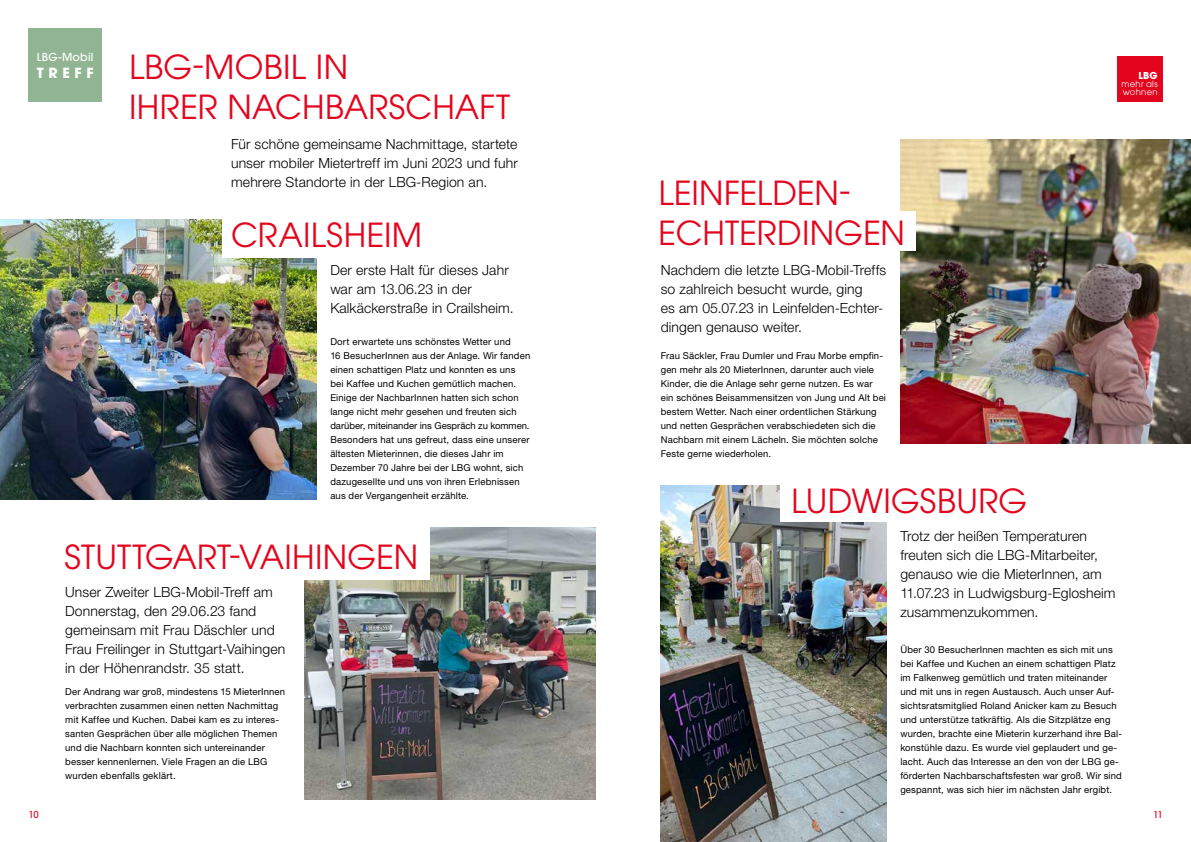
<style>
.page{position:relative;width:1191px;height:842px;background:#fff}
.page>*{position:absolute;margin:0;border:0;box-sizing:border-box;transform-origin:0 0}
.t1{font:33px/40px "ITC Avant Garde Pro";letter-spacing:.005em;color:#e3051d}
.t2{font:300 14px/19px "Helvetica Neue LT Std";letter-spacing:.01em;color:#000}
.t3{font:700 14px "ITC Avant Garde Pro";letter-spacing:.34em;color:#fff}
.t4{font:500 11px "ITC Avant Garde Pro";letter-spacing:.02em;color:#fff}
.t5{font:9.5px/14px "Helvetica Neue LT Std";letter-spacing:.015em;color:#000}
.t6{font:500 9.5px "ITC Avant Garde Pro";color:#e3051d}
.t7{font:700 9.5px "ITC Avant Garde Pro";color:#fff}
.t8{font:8.5px/8px "ITC Avant Garde Pro";letter-spacing:.03em;color:#fff}
</style>
<div class="page">
<div style="left:28px;top:28px;width:74px;height:74px;background:#91b592"></div>
<img style="left:0;top:219px;width:316px;height:280px">
<img style="left:305px;top:527px;width:290px;height:272px">
<img style="left:900px;top:140px;width:291px;height:303px">
<img style="left:660px;top:486px;width:226px;height:356px">
<div style="left:780px;top:485px;width:213px;height:37px;background:#fff"></div>
<div style="left:222px;top:214px;width:126px;height:44px;background:#fff"></div>
<div style="left:289px;top:527px;width:140px;height:52px;background:#fff"></div>
<div style="left:706px;top:211px;width:209px;height:40px;background:#fff"></div>
<div style="left:1117px;top:57px;width:45px;height:45px;background:#e3051d"></div>
<p class="t4" style="left:37px;top:50px;width:58px">LBG-Mobil</p>
<h2 class="t3" style="left:37px;top:63px;width:58px">TREFF</h2>
<h1 class="t1" style="left:129px;top:47px;width:383px">LBG-MOBIL IN<br>IHRER NACHBARSCHAFT</h1>
<h2 class="t2" style="left:231px;top:134px;width:288px;text-align:justify">Für schöne gemeinsame Nachmittage, startete unser mobiler Mietertreff im Juni 2023 und fuhr mehrere Standorte in der LBG-Region an.</h2>
<h1 class="t1" style="left:231px;top:215px;width:193px">CRAILSHEIM</h1>
<h2 class="t2" style="left:330px;top:260px;width:185px">Der erste Halt für dieses Jahr war am 13.06.23 in der<br>Kalkäckerstraße in Crailsheim.</h2>
<p class="t5" style="left:330px;top:335px;width:201px">Dort erwartete uns schönstes Wetter und<br>16 BesucherInnen aus der Anlage. Wir fanden einen schattigen Platz und konnten es uns bei Kaffee und Kuchen gemütlich machen.<br>Einige der NachbarInnen hatten sich schon lange nicht mehr gesehen und freuten sich darüber, miteinander ins Gespräch zu kommen.<br>Besonders hat uns gefreut, dass eine unserer ältesten Mieterinnen, die dieses Jahr im Dezember 70 Jahre bei der LBG wohnt, sich dazugesellte und uns von ihren Erlebnissen aus der Vergangenheit erzählte.</p>
<h1 class="t1" style="left:64px;top:537px;width:355px">STUTTGART-VAIHINGEN</h1>
<h2 class="t2" style="left:65px;top:582px;width:222px">Unser Zweiter LBG-Mobil-Treff am Donnerstag, den 29.06.23 fand gemeinsam mit Frau Däschler und Frau Freilinger in Stuttgart-Vaihingen in der Höhenrandstr. 35 statt.</h2>
<p class="t5" style="left:65px;top:685px;width:221px">Der Andrang war groß, mindestens 15 MieterInnen verbrachten zusammen einen netten Nachmittag mit Kaffee und Kuchen. Dabei kam es zu interes&shy;santen Gesprächen über alle möglichen Themen und die Nachbarn konnten sich untereinander besser kennenlernen. Viele Fragen an die LBG wurden ebenfalls geklärt.</p>
<h1 class="t1" style="left:658px;top:173px;width:248px">LEINFELDEN-<br>ECHTERDINGEN</h1>
<h2 class="t2" style="left:660px;top:260px;width:227px">Nachdem die letzte LBG-Mobil-Treffs so zahlreich besucht wurde, ging<br>es am 05.07.23 in Leinfelden-Echter&shy;dingen genauso weiter.</h2>
<p class="t5" style="left:660px;top:349px;width:227px">Frau Säckler, Frau Dumler und Frau Morbe empfin&shy;gen mehr als 20 MieterInnen, darunter auch viele Kinder, die die Anlage sehr gerne nutzen. Es war ein schönes Beisammensitzen von Jung und Alt bei bestem Wetter. Nach einer ordentlichen Stärkung und netten Gesprächen verabschiedeten sich die Nachbarn mit einem Lächeln. Sie möchten solche Feste gerne wiederholen.</p>
<h1 class="t1" style="left:791px;top:481px;width:238px">LUDWIGSBURG</h1>
<p class="t7" style="left:1138px;top:69px;width:21px">LBG</p>
<p class="t8" style="left:1121px;top:80px;width:37px">mehr als wohnen</p>
<h2 class="t2" style="left:900px;top:526px;width:217px">Trotz der heißen Temperaturen freuten sich die LBG-Mitarbeiter, genauso wie die MieterInnen, am<br>11.07.23 in Ludwigsburg-Eglosheim zusammenzukommen.</h2>
<p class="t5" style="left:900px;top:643px;width:223px">Über 30 BesucherInnen machten es sich mit uns bei Kaffee und Kuchen an einem schattigen Platz im Falkenweg gemütlich und traten miteinander und mit uns in regen Austausch. Auch unser Auf&shy;sichtsratsmitglied Roland Anicker kam zu Besuch und unterstütze tatkräftig. Als die Sitzplätze eng wurden, brachte eine Mieterin kurzerhand ihre Bal&shy;konstühle dazu. Es wurde viel geplaudert und ge&shy;lacht. Auch das Interesse an den von der LBG ge&shy;förderten Nachbarschaftsfesten war groß. Wir sind gespannt, was sich hier im nächsten Jahr ergibt.</p>
<p class="t6" style="left:28px;top:809px;width:12px">10</p>
<p class="t6" style="left:1153px;top:809px;width:11px">11</p>
</div>
